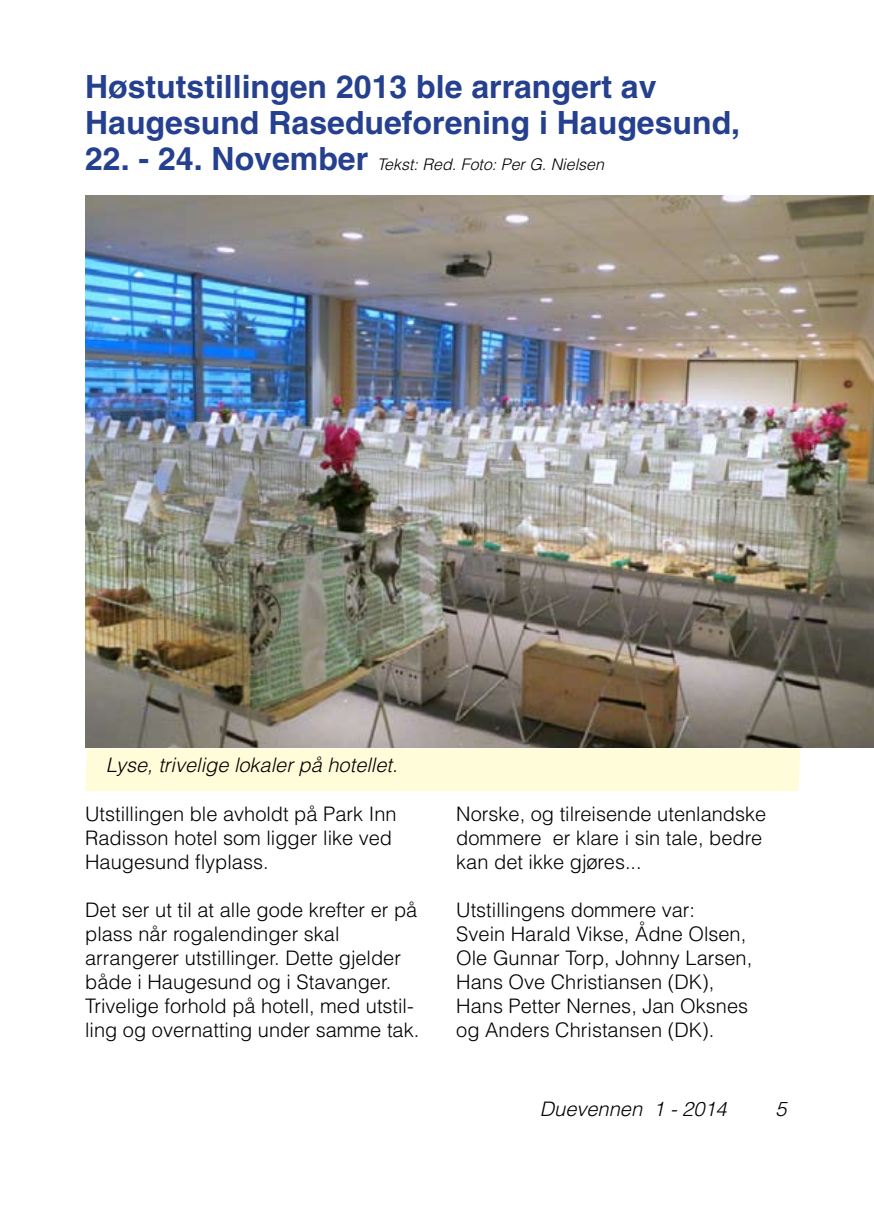
<style>
.page{position:relative;width:874px;height:1225px;background:#fff}
.page>*{position:absolute;margin:0;border:0;box-sizing:border-box;transform-origin:0 0}
.t1{font:700 32px/36px "Helvetica";color:#25408f}
.t2{font:300 20px/24px "Helvetica";color:#000}
.t3{font:italic 300 20px "Helvetica";color:#000}
.t4{font:italic 300 16px "Helvetica";color:#000}
.s1{font-weight:700;font-style:normal;font-size:32px;color:#25408f}
</style>
<div class="page">
<img style="left:85px;top:196px;width:788px;height:552px">
<div style="left:85px;top:748px;width:714px;height:43px;background:#fffcd9"></div>
<h1 class="t1" style="left:85px;top:69px;width:656px">Høstutstillingen 2013 ble arrangert av<br>Haugesund Rasedueforening i Haugesund,</h1>
<p class="t4" style="left:85px;top:155px;width:520px"><span class="s1">22. - 24. November</span> Tekst: Red. Foto: Per G. Nielsen</p>
<p class="t3" style="left:106px;top:753px;width:293px">Lyse, trivelige lokaler på hotellet.</p>
<p class="t2" style="left:85px;top:801px;width:313px">Utstillingen ble avholdt på Park Inn<br>Radisson hotel som ligger like ved<br>Haugesund flyplass.</p>
<p class="t2" style="left:85px;top:897px;width:335px">Det ser ut til at alle gode krefter er på plass når rogalendinger skal arrangerer utstillinger. Dette gjelder både i Haugesund og i Stavanger.<br>Trivelige forhold på hotell, med utstil&shy;ling og overnatting under samme tak.</p>
<p class="t2" style="left:456px;top:801px;width:311px">Norske, og tilreisende utenlandske dommere er klare i sin tale, bedre kan det ikke gjøres...</p>
<p class="t2" style="left:456px;top:897px;width:297px">Utstillingens dommere var:<br>Svein Harald Vikse, Ådne Olsen,<br>Ole Gunnar Torp, Johnny Larsen,<br>Hans Ove Christiansen (DK),<br>Hans Petter Nernes, Jan Oksnes og Anders Christansen (DK).</p>
<p class="t3" style="left:539px;top:1096px;width:188px">Duevennen 1 - 2014</p>
<p class="t3" style="left:775px;top:1096px;width:13px">5</p>
</div>
